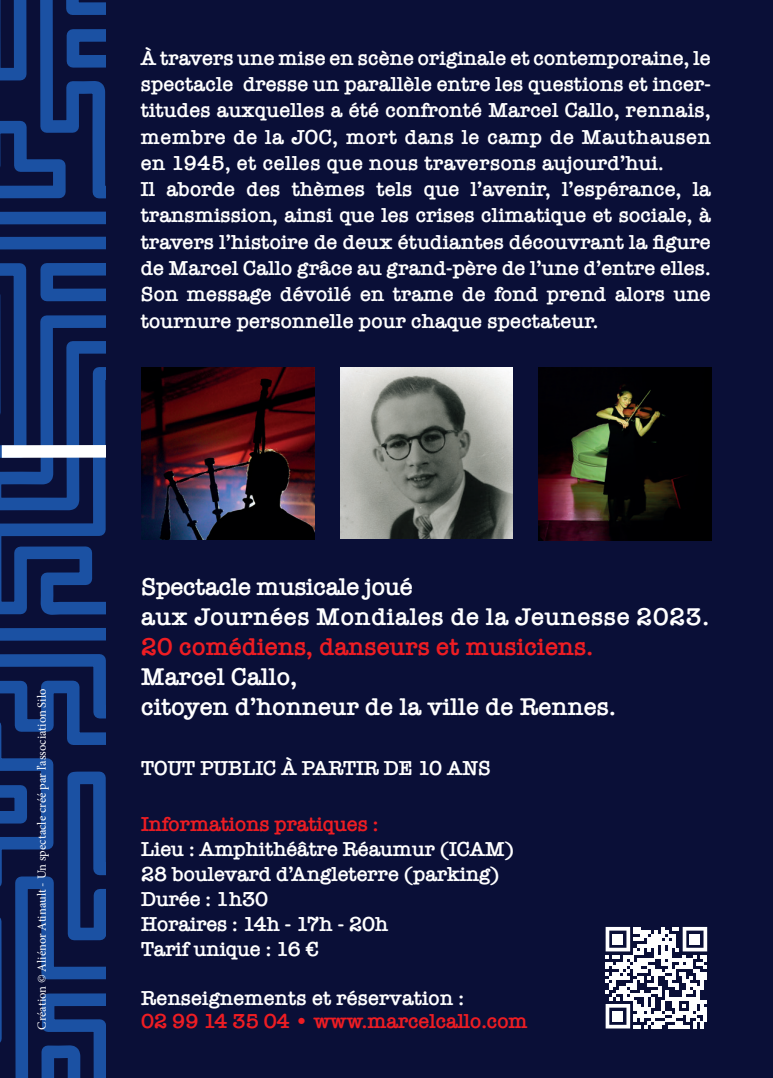
<style>
.page{position:relative;width:773px;height:1078px;background:#fff}
.page>*{position:absolute;margin:0;border:0;box-sizing:border-box;transform-origin:0 0}
.t1{font:600 25px/30px "American Typewriter";letter-spacing:.02em;color:#fff}
.t2{font:600 25px/30px "American Typewriter";color:#fff}
.t3{font:600 25px "American Typewriter";color:#ee1d23}
.t4{font:600 20.75px/26.2px "American Typewriter";color:#fff}
.t5{font:600 20.75px "American Typewriter";letter-spacing:-.01em;color:#ee1d23}
.t6{font:12.5px "Minion Pro";color:#fff}
</style>
<div class="page">
<svg style="left:0;top:0;width:106px;height:1077px;background:#112b66"></svg>
<svg style="left:0;top:438px;width:106px;height:228px;background:#1f3a73"></svg>
<svg style="left:61px;top:661px;width:45px;height:337px;background:#122e6a"></svg>
<div style="left:106px;top:0;width:666px;height:1077px;background:#0a0f37"></div>
<svg style="left:605px;top:926px;width:102px;height:102px"></svg>
<div style="left:612px;top:933px;width:11px;height:11px;background:#fff"></div>
<div style="left:689px;top:933px;width:11px;height:11px;background:#fff"></div>
<div style="left:612px;top:1010px;width:11px;height:11px;background:#fff"></div>
<img style="left:340px;top:367px;width:172px;height:172px">
<img style="left:142px;top:367px;width:172px;height:172px">
<img style="left:538px;top:367px;width:173px;height:173px">
<p class="t4" style="left:141px;top:44px;width:571px">À travers une mise en scène originale et contemporaine, le spectacle dresse un parallèle entre les questions et incer&shy;titudes auxquelles a été confronté Marcel Callo, rennais, membre de la JOC, mort dans le camp de Mauthausen en 1945, et celles que nous traversons aujourd’hui.<br>Il aborde des thèmes tels que l’avenir, l’espérance, la transmission, ainsi que les crises climatique et sociale, à travers l’histoire de deux étudiantes découvrant la figure de Marcel Callo grâce au grand-père de l’une d’entre elles.<br>Son message dévoilé en trame de fond prend alors une tournure personnelle pour chaque spectateur.</p>
<p class="t6" style="left:34px;top:1029px;width:342px;rotate:-90deg">Création © Aliénor Atinault - Un spectacle créé par l’association Silo</p>
<p class="t1" style="left:141px;top:571px;width:569px">Spectacle musicale joué<br>aux Journées Mondiales de la Jeunesse 2023.</p>
<p class="t3" style="left:141px;top:627px;width:453px">20 comédiens, danseurs et musiciens.</p>
<p class="t2" style="left:141px;top:661px;width:476px">Marcel Callo,<br>citoyen d’honneur de la ville de Rennes.</p>
<p class="t4" style="left:141px;top:754px;width:351px">TOUT PUBLIC À PARTIR DE 10 ANS</p>
<p class="t5" style="left:141px;top:807px;width:239px">Informations pratiques :</p>
<p class="t4" style="left:141px;top:835px;width:374px;line-height:25px">Lieu : Amphithéâtre Réaumur (ICAM)<br>28 boulevard d’Angleterre (parking)<br>Durée : 1h30<br>Horaires : 14h - 17h - 20h<br>Tarif unique : 16 €</p>
<p class="t4" style="left:141px;top:983px;width:324px">Renseignements et réservation :</p>
<p class="t5" style="left:141px;top:1005px;width:388px">02 99 14 35 04 • www.marcelcallo.com</p>
</div>
